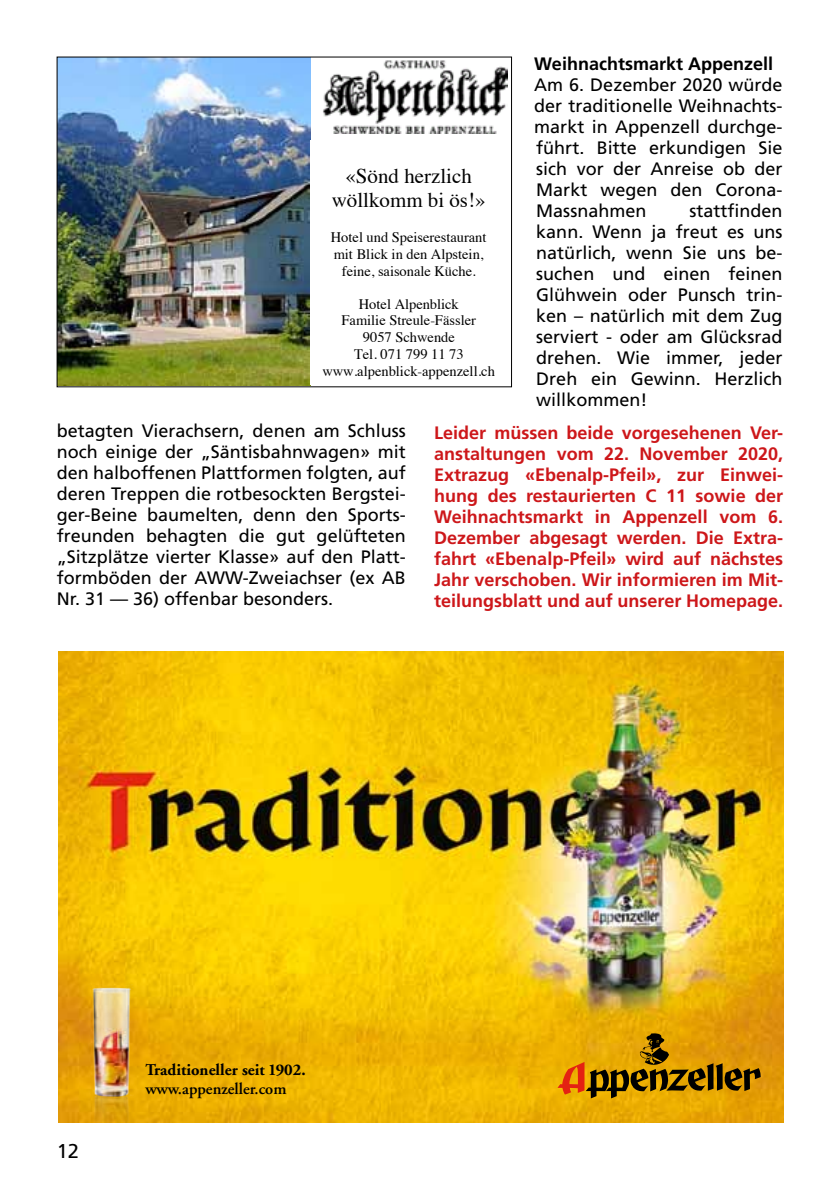
<style>
.page{position:relative;width:840px;height:1191px;background:#fff}
.page>*{position:absolute;margin:0;border:0;box-sizing:border-box;transform-origin:0 0}
.t1{font:21px/24px "Times";color:#000;text-align:center}
.t2{font:20px "Frutiger";color:#000}
.t3{font:18px/21px "Frutiger";color:#000;text-align:justify}
.t4{font:700 18px/21px "Frutiger";color:#cd171a;text-align:justify}
.t5{font:700 18px "Frutiger";color:#000}
.t6{font:700 16.4px "Adobe Garamond";color:#000}
.t7{font:600 16.4px "Adobe Garamond";color:#000}
.t8{font:14.4px/16.8px "Times";color:#000;text-align:center}
</style>
<div class="page">
<img style="left:59px;top:651px;width:723px;height:471px">
<img style="left:59px;top:959px;width:120px;height:163px">
<svg style="left:557px;top:1033px;width:203px;height:65px;background:#b88004"></svg>
<img style="left:323px;top:60px;width:184px;height:73px">
<img style="left:59px;top:59px;width:251px;height:326px">
<p class="t1" style="left:331px;top:162px;width:155px">«Sönd herzlich wöllkomm bi ös!»</p>
<p class="t8" style="left:330px;top:228px;width:157px">Hotel und Speiserestaurant mit Blick in den Alpstein, feine, saisonale Küche.</p>
<p class="t8" style="left:322px;top:294px;width:174px">Hotel Alpenblick<br>Familie Streule-Fässler<br>9057 Schwende<br>Tel. 071 799 11 73 www.alpenblick-appenzell.ch</p>
<p class="t5" style="left:534px;top:53px;width:240px">Weihnachtsmarkt Appenzell</p>
<p class="t3" style="left:534px;top:75px;width:250px">Am 6. Dezember 2020 würde der traditionelle Weihnachts&shy;markt in Appenzell durchge&shy;führt. Bitte erkundigen Sie sich vor der Anreise ob der Markt wegen den Corona-Massnahmen</p>
<p class="t3" style="left:536px;top:201px;width:248px;text-indent:153px">stattfinden kann. Wenn ja freut es uns natürlich, wenn Sie uns be&shy;suchen und einen feinen Glühwein oder Punsch trin&shy;ken – natürlich mit dem Zug serviert - oder am Glücksrad drehen. Wie immer, jeder Dreh ein Gewinn. Herzlich willkommen!</p>
<p class="t3" style="left:57px;top:420px;width:350px">betagten Vierachsern, denen am Schluss noch einige der „Säntisbahnwagen» mit den halboffenen Plattformen folgten, auf deren Treppen die rotbesockten Bergstei&shy;ger-Beine baumelten, denn den Sports&shy;freunden behagten die gut gelüfteten „Sitzplätze vierter Klasse» auf den Platt&shy;formböden der AWW-Zweiachser (ex AB Nr. 31 — 36) offenbar besonders.</p>
<p class="t4" style="left:434px;top:422px;width:350px">Leider müssen beide vorgesehenen Ver&shy;anstaltungen vom 22. November 2020, Extrazug «Ebenalp-Pfeil», zur Einwei&shy;hung des restaurierten C 11 sowie der Weihnachtsmarkt in Appenzell vom 6.<br>Dezember abgesagt werden. Die Extra&shy;fahrt «Ebenalp-Pfeil» wird auf nächstes Jahr verschoben. Wir informieren im Mit&shy;teilungsblatt und auf unserer Homepage.</p>
<p class="t2" style="left:57px;top:1139px;width:24px">12</p>
<p class="t6" style="left:145px;top:1061px;width:162px">Traditioneller seit 1902.</p>
<p class="t7" style="left:145px;top:1080px;width:142px">www.appenzeller.com</p>
</div>
